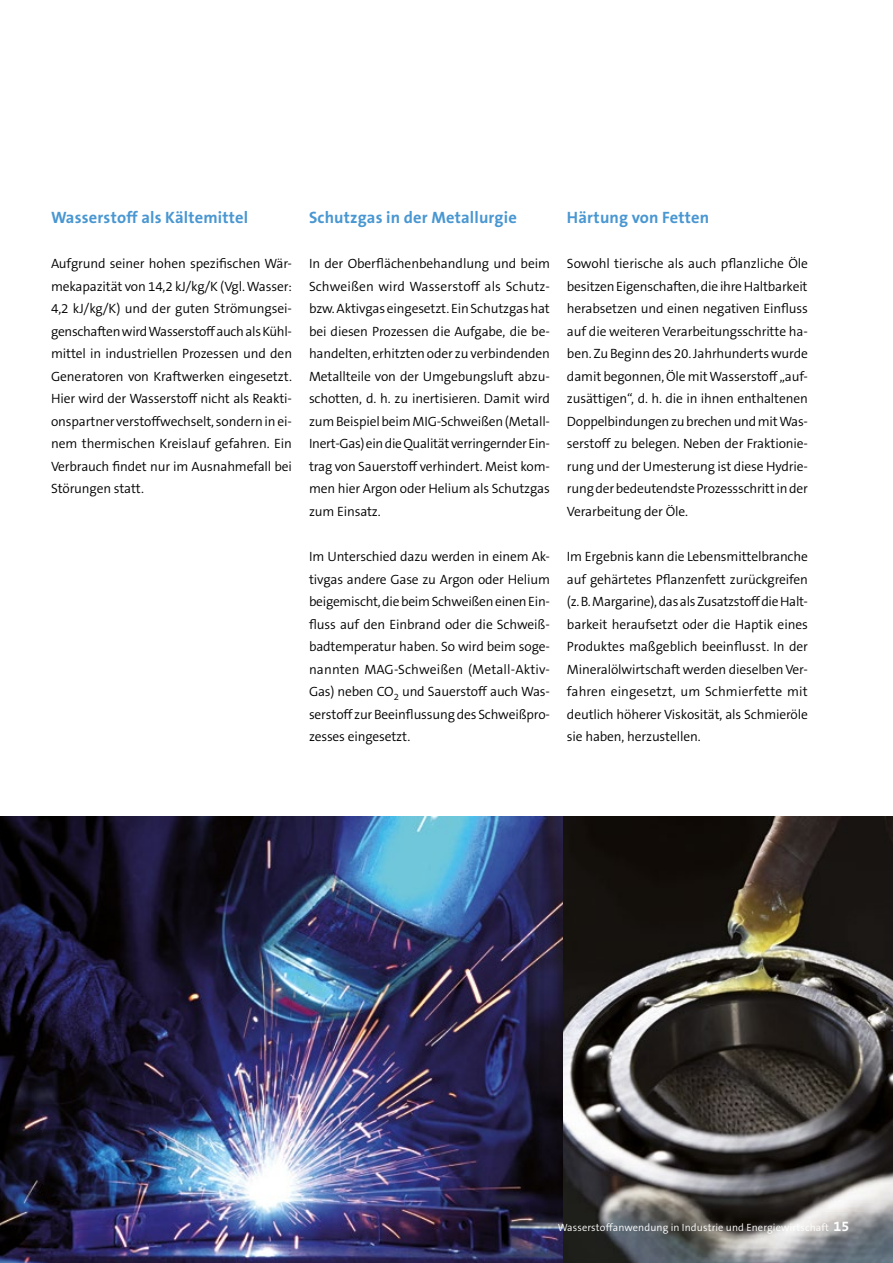
<style>
.page{position:relative;width:893px;height:1263px;background:#fff}
.page>*{position:absolute;margin:0;border:0;box-sizing:border-box;transform-origin:0 0}
.HeadFließ{font:700 16.5px "The Sans B7";letter-spacing:.01em;color:#4997d2}
.Fließtext{font:300 13.5px/22.5px "The Sans B4";letter-spacing:-.01em;color:#000;text-align:justify}
.HeadFließ-2{font:300 10.5px "The Sans B4";letter-spacing:.01em;color:#fff}
.s1{font-family:"The Sans B7";font-weight:700;font-size:14.25px}
</style>
<div class="page">
<img style="left:563px;top:816px;width:330px;height:447px">
<img style="left:0;top:816px;width:563px;height:447px">
<p class="HeadFließ" style="left:51px;top:209px;width:199px">Wasserstoff als Kältemittel</p>
<p class="Fließtext" style="left:51px;top:253px;width:243px">Aufgrund seiner hohen spezifischen Wär&shy;mekapazität von 14,2 kJ/kg/K (Vgl. Wasser:<br>4,2 kJ/kg/K) und der guten Strömungsei&shy;genschaften wird Wasserstoff auch als Kühl&shy;mittel in industriellen Prozessen und den Generatoren von Kraftwerken eingesetzt.<br>Hier wird der Wasserstoff nicht als Reakti&shy;onspartner verstoffwechselt, sondern in ei&shy;nem thermischen Kreislauf gefahren. Ein Verbrauch findet nur im Ausnahmefall bei Störungen statt.</p>
<p class="HeadFließ" style="left:309px;top:209px;width:209px">Schutzgas in der Metallurgie</p>
<p class="Fließtext" style="left:309px;top:253px;width:243px">In der Oberflächenbehandlung und beim Schweißen wird Wasserstoff als Schutz&shy;bzw. Aktivgas eingesetzt. Ein Schutzgas hat bei diesen Prozessen die Aufgabe, die be&shy;handelten, erhitzten oder zu verbindenden Metallteile von der Umgebungsluft abzu&shy;schotten, d. h. zu inertisieren. Damit wird zum Beispiel beim MIG-Schweißen (Metall-Inert-Gas) ein die Qualität verringernder Ein&shy;trag von Sauerstoff verhindert. Meist kom&shy;men hier Argon oder Helium als Schutzgas zum Einsatz.</p>
<p class="Fließtext" style="left:309px;top:546px;width:242px">Im Unterschied dazu werden in einem Ak&shy;tivgas andere Gase zu Argon oder Helium beigemischt, die beim Schweißen einen Ein&shy;fluss auf den Einbrand oder die Schweiß&shy;badtemperatur haben. So wird beim soge&shy;nannten MAG-Schweißen (Metall-Aktiv-Gas) neben CO<sub>2</sub> und Sauerstoff auch Was&shy;serstoff zur Beeinflussung des Schweißpro&shy;zesses eingesetzt.</p>
<p class="HeadFließ" style="left:567px;top:209px;width:144px">Härtung von Fetten</p>
<p class="Fließtext" style="left:567px;top:253px;width:243px">Sowohl tierische als auch pflanzliche Öle besitzen Eigenschaften, die ihre Haltbarkeit herabsetzen und einen negativen Einfluss auf die weiteren Verarbeitungsschritte ha&shy;ben. Zu Beginn des 20. Jahrhunderts wurde damit begonnen, Öle mit Wasserstoff „auf&shy;zusättigen“, d. h. die in ihnen enthaltenen Doppelbindungen zu brechen und mit Was&shy;serstoff zu belegen. Neben der Fraktionie&shy;rung und der Umesterung ist diese Hydrie&shy;rung der bedeutendste Prozessschritt in der Verarbeitung der Öle.</p>
<p class="Fließtext" style="left:567px;top:546px;width:243px">Im Ergebnis kann die Lebensmittelbranche auf gehärtetes Pflanzenfett zurückgreifen (z. B. Margarine), das als Zusatzstoff die Halt&shy;barkeit heraufsetzt oder die Haptik eines Produktes maßgeblich beeinflusst. In der Mineralölwirtschaft werden dieselben Ver&shy;fahren eingesetzt, um Schmierfette mit deutlich höherer Viskosität, als Schmieröle sie haben, herzustellen.</p>
<p class="HeadFließ-2" style="left:558px;top:1222px;width:293px">Wasserstoffanwendung in Industrie und Energiewirtschaft <span class="s1">15</span></p>
</div>
